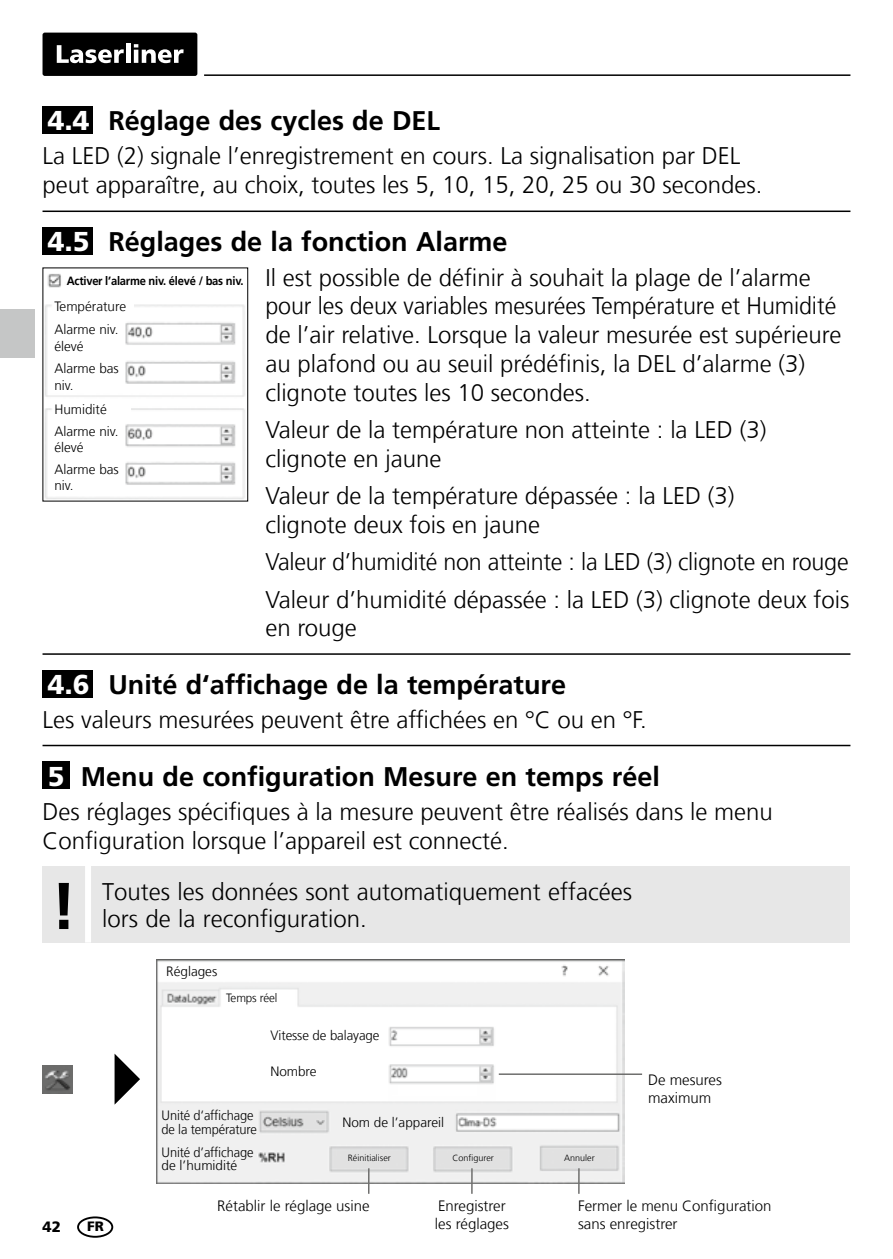
<style>
.page{position:relative;width:893px;height:1259px;background:#fff}
.page>*{position:absolute;margin:0;border:0;box-sizing:border-box;transform-origin:0 0}
.t1{font:700 66px "Frutiger LT Com";color:#000}
.t2{font:900 27.3px "Frutiger LT Com";color:#fff}
.t3{font:700 27px "Frutiger LT Com";color:#000}
.t4{font:300 24px/28.8px "Frutiger LT Com";color:#000}
.t5{font:300 15px/18px "Frutiger LT Com";color:#000}
.t6{font:900 15px "Frutiger LT Com";color:#000}
.t7{font:300 13.5px/16.2px "Frutiger LT Com";color:#000}
.t8{font:300 13.5px/13.5px "Frutiger LT Com";color:#000;scale:.95 1}
.t9{font:900 13.5px "Frutiger LT Com";color:#000}
.t10{font:700 12px "Frutiger LT Com";letter-spacing:-.02em;color:#000;scale:.93 1}
.t11{font:300 12px "Frutiger LT Com";letter-spacing:-.01em;color:#000}
.t12{font:300 9px "Frutiger LT Com";color:#000}
.s1{font-weight:900;font-size:27.3px;color:#fff}
</style>
<div class="page">
<hr style="left:204px;top:74px;width:646px;height:2px;background:#000">
<div style="left:43px;top:33px;width:154px;height:43px;background:#000;border-radius:2px"></div>
<svg style="left:57px;top:45px;width:67px;height:18px"></svg>
<hr style="left:126px;top:44px;width:4px;height:19px;background:#fff">
<svg style="left:134px;top:44px;width:50px;height:19px"></svg>
<div style="left:43px;top:106px;width:50px;height:28px;background:#000"></div>
<div style="left:43px;top:227px;width:50px;height:28px;background:#000"></div>
<hr style="left:43px;top:210px;width:807px;height:2px;background:#000">
<hr style="left:43px;top:653px;width:807px;height:2px;background:#000">
<hr style="left:43px;top:745px;width:807px;height:1px;background:#000">
<img style="left:157px;top:959px;width:468px;height:56px">
<img style="left:157px;top:1095px;width:468px;height:88px">
<img style="left:157px;top:1055px;width:468px;height:40px">
<img style="left:157px;top:1015px;width:468px;height:40px">
<hr style="left:368px;top:1168px;width:2px;height:25px;background:#6f6f6e">
<hr style="left:471px;top:1168px;width:2px;height:25px;background:#6f6f6e">
<hr style="left:578px;top:1168px;width:2px;height:25px;background:#6f6f6e">
<img style="left:43px;top:1065px;width:29px;height:28px">
<svg style="left:115px;top:1054px;width:25px;height:50px"></svg>
<hr style="left:499px;top:1073px;width:143px;height:2px;background:#6f6f6e">
<div style="left:43px;top:670px;width:50px;height:27px;background:#000"></div>
<img style="left:45px;top:274px;width:200px;height:225px">
<div style="left:54px;top:296px;width:80px;height:19px;background:#fff"></div>
<div style="left:54px;top:399px;width:77px;height:19px;background:#fff"></div>
<div style="left:270px;top:1025px;width:113px;height:19px;background:#fff"></div>
<div style="left:43px;top:866px;width:807px;height:76px;background:#e7e7e7"></div>
<div style="left:85px;top:866px;width:6px;height:76px;background:#fff"></div>
<div style="left:43px;top:762px;width:27px;height:27px;background:#000"></div>
<div style="left:77px;top:1216px;width:36px;height:21px;border:2px solid #000;border-radius:50%"></div>
<div style="left:0;top:309px;width:34px;height:49px;background:#c5c6c6"></div>
<p class="t2" style="left:48px;top:104px;width:43px">4.4</p>
<p class="t3" style="left:108px;top:105px;width:333px">Réglage des cycles de DEL</p>
<p class="t4" style="left:43px;top:142px;width:721px">La LED (2) signale l’enregistrement en cours. La signalisation par DEL peut apparaître, au choix, toutes les 5, 10, 15, 20, 25 ou 30 secondes.</p>
<p class="t2" style="left:48px;top:225px;width:43px">4.5</p>
<p class="t3" style="left:108px;top:226px;width:401px">Réglages de la fonction Alarme</p>
<p class="t10" style="left:67px;top:273px;width:192px">Activer l’alarme niv. élevé / bas niv.</p>
<p class="t7" style="left:54px;top:298px;width:73px">Température</p>
<p class="t7" style="left:54px;top:322px;width:66px">Alarme niv. élevé</p>
<p class="t7" style="left:54px;top:361px;width:66px">Alarme bas niv.</p>
<p class="t7" style="left:54px;top:401px;width:54px">Humidité</p>
<p class="t7" style="left:54px;top:423px;width:66px">Alarme niv. élevé</p>
<p class="t7" style="left:54px;top:461px;width:66px">Alarme bas niv.</p>
<p class="t4" style="left:265px;top:263px;width:578px">Il est possible de définir à souhait la plage de l’alarme pour les deux variables mesurées Température et Humidité de l’air relative. Lorsque la valeur mesurée est supérieure au plafond ou au seuil prédéfinis, la DEL d’alarme (3) clignote toutes les 10 secondes.</p>
<p class="t4" style="left:265px;top:415px;width:502px">Valeur de la température non atteinte : la LED (3) clignote en jaune</p>
<p class="t4" style="left:265px;top:482px;width:470px">Valeur de la température dépassée : la LED (3) clignote deux fois en jaune</p>
<p class="t4" style="left:265px;top:543px;width:586px;line-height:37.2px">Valeur d’humidité non atteinte : la LED (3) clignote en rouge<br>Valeur d’humidité dépassée : la LED (3) clignote deux fois</p>
<p class="t4" style="left:265px;top:614px;width:93px">en rouge</p>
<p class="t3" style="left:48px;top:669px;width:520px"><span class="s1">4.6</span> Unité d‘affichage de la température</p>
<p class="t4" style="left:43px;top:706px;width:606px">Les valeurs mesurées peuvent être affichées en °C ou en °F.</p>
<p class="t3" style="left:48px;top:760px;width:614px"><span class="s1">5</span> Menu de configuration Mesure en temps réel</p>
<p class="t4" style="left:43px;top:797px;width:732px">Des réglages spécifiques à la mesure peuvent être réalisés dans le menu<br>Configuration lorsque l’appareil est connecté.</p>
<h1 class="t1" style="left:51px;top:867px;width:27px">!</h1>
<p class="t6" style="left:43px;top:1217px;width:20px">42</p>
<p class="t4" style="left:102px;top:877px;width:532px">Toutes les données sont automatiquement effacées</p>
<p class="t4" style="left:102px;top:904px;width:266px">lors de la reconfiguration.</p>
<p class="t9" style="left:87px;top:1218px;width:18px">FR</p>
<p class="t7" style="left:166px;top:963px;width:53px">Réglages</p>
<p class="t11" style="left:226px;top:991px;width:53px">Temps réel</p>
<p class="t7" style="left:270px;top:1027px;width:111px">Vitesse de balayage</p>
<p class="t7" style="left:270px;top:1063px;width:48px">Nombre</p>
<p class="t8" style="left:162px;top:1109px;width:102px">Unité d‘affichage de la température</p>
<p class="t7" style="left:342px;top:1114px;width:103px">Nom de l’appareil</p>
<p class="t8" style="left:162px;top:1145px;width:98px">Unité d’affichage de l’humidité</p>
<p class="t12" style="left:348px;top:1152px;width:44px">Réinitialiser</p>
<p class="t12" style="left:453px;top:1152px;width:43px">Configurer</p>
<p class="t12" style="left:564px;top:1152px;width:32px">Annuler</p>
<p class="t5" style="left:648px;top:1070px;width:75px">De mesures maximum</p>
<p class="t5" style="left:217px;top:1196px;width:154px">Rétablir le réglage usine</p>
<p class="t5" style="left:435px;top:1196px;width:75px">Enregistrer les réglages</p>
<p class="t5" style="left:578px;top:1196px;width:195px">Fermer le menu Configuration sans enregistrer</p>
</div>
